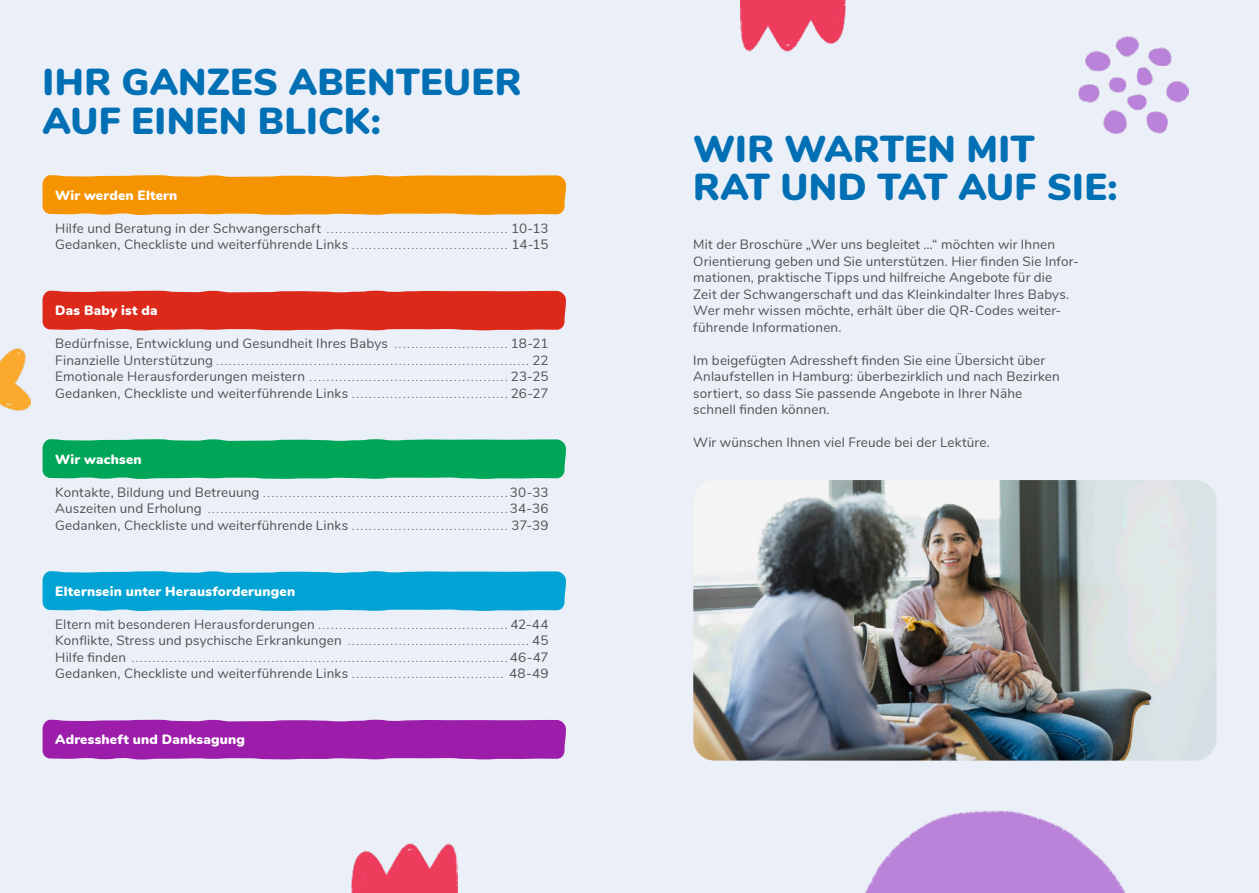
<style>
.page{position:relative;width:1259px;height:893px;background:#ebf0f8}
.page>*{position:absolute;margin:0;border:0;box-sizing:border-box;transform-origin:0 0}
.t1{font:900 37.5px/39px "Nunito";letter-spacing:.01em;color:#006fb4}
.t2{font:13.5px/16.5px "Nunito";letter-spacing:.01em;color:#50504f}
.t3{font:900 13.5px "Nunito";letter-spacing:.02em;color:#fff}
.t4{font:10.5px/16.5px "Nunito";color:#50504f}
.s1{font-size:13.5px}
.s2{font-size:10.5px}
</style>
<div class="page">
<img style="left:693px;top:480px;width:523px;height:281px">
<img style="left:740px;top:0;width:105px;height:51px">
<img style="left:1079px;top:37px;width:109px;height:96px">
<img style="left:0;top:349px;width:31px;height:62px">
<img style="left:352px;top:843px;width:105px;height:50px">
<svg style="left:43px;top:175px;width:523px;height:40px;background:#f4970b"></svg>
<svg style="left:43px;top:439px;width:523px;height:40px;background:#0ba95f"></svg>
<svg style="left:43px;top:571px;width:523px;height:40px;background:#0ba6d4"></svg>
<div style="left:43px;top:720px;width:523px;height:39px;background:#9d1dab"></div>
<div style="left:43px;top:291px;width:523px;height:39px;background:#dc291a"></div>
<img style="left:865px;top:810px;width:261px;height:83px">
<h1 class="t1" style="left:43px;top:60px;width:480px">IHR GANZES ABENTEUER<br>AUF EINEN BLICK:</h1>
<p class="t3" style="left:55px;top:185px;width:124px">Wir werden Eltern</p>
<p class="t4" style="left:55px;top:220px;width:495px"><span class="s1">Hilfe und Beratung in der Schwangerschaft</span> ........................................... <span class="s1">10-13</span></p>
<p class="t2" style="left:55px;top:235px;width:495px">Gedanken, Checkliste und weiterführende Links <span class="s2">.....................................</span> 14-15</p>
<p class="t3" style="left:55px;top:300px;width:104px">Das Baby ist da</p>
<p class="t2" style="left:55px;top:334px;width:495px">Bedürfnisse, Entwicklung und Gesundheit Ihres Babys <span class="s2">. . . . . . . . . . . . . . . . . . . . . . . . . . .</span> 18-21</p>
<p class="t4" style="left:55px;top:352px;width:495px"><span class="s1">Finanzielle Unterstützung</span> .......................................................................... <span class="s1">22<br>Emotionale Herausforderungen meistern</span> ............................................... <span class="s1">23-25</span></p>
<p class="t2" style="left:55px;top:384px;width:495px">Gedanken, Checkliste und weiterführende Links <span class="s2">.....................................</span> 26-27</p>
<p class="t3" style="left:55px;top:449px;width:88px">Wir wachsen</p>
<p class="t4" style="left:55px;top:484px;width:495px"><span class="s1">Kontakte, Bildung und Betreuung</span> ..........................................................<span class="s1">30-33<br>Auszeiten und Erholung</span> .......................................................................<span class="s1">34-36</span></p>
<p class="t2" style="left:55px;top:516px;width:495px">Gedanken, Checkliste und weiterführende Links <span class="s2">.....................................</span> 37-39</p>
<p class="t3" style="left:55px;top:581px;width:241px">Elternsein unter Herausforderungen</p>
<p class="t4" style="left:55px;top:616px;width:495px"><span class="s1">Eltern mit besonderen Herausforderungen</span> .............................................<span class="s1">42-44</span></p>
<p class="t2" style="left:55px;top:631px;width:495px">Konflikte, Stress und psychische Erkrankungen <span class="s2">...........................................</span> 45</p>
<p class="t4" style="left:55px;top:649px;width:495px"><span class="s1">Hilfe finden</span> .........................................................................................<span class="s1">46-47</span></p>
<p class="t2" style="left:55px;top:664px;width:495px">Gedanken, Checkliste und weiterführende Links <span class="s2">....................................</span> 48-49</p>
<p class="t3" style="left:55px;top:729px;width:191px">Adressheft und Danksagung</p>
<h1 class="t1" style="left:693px;top:128px;width:426px;line-height:37.5px">WIR WARTEN MIT<br>RAT UND TAT AUF SIE:</h1>
<p class="t2" style="left:693px;top:235px;width:387px">Mit der Broschüre „Wer uns begleitet …“ möchten wir Ihnen Orientierung geben und Sie unterstützen. Hier finden Sie Infor&shy;mationen, praktische Tipps und hilfreiche Angebote für die Zeit der Schwangerschaft und das Kleinkindalter Ihres Babys.<br>Wer mehr wissen möchte, erhält über die QR-Codes weiter&shy;führende Informationen.</p>
<p class="t2" style="left:693px;top:351px;width:368px">Im beigefügten Adressheft finden Sie eine Übersicht über Anlaufstellen in Hamburg: überbezirklich und nach Bezirken sortiert, so dass Sie passende Angebote in Ihrer Nähe schnell finden können.</p>
<p class="t2" style="left:693px;top:433px;width:298px">Wir wünschen Ihnen viel Freude bei der Lektüre.</p>
</div>
